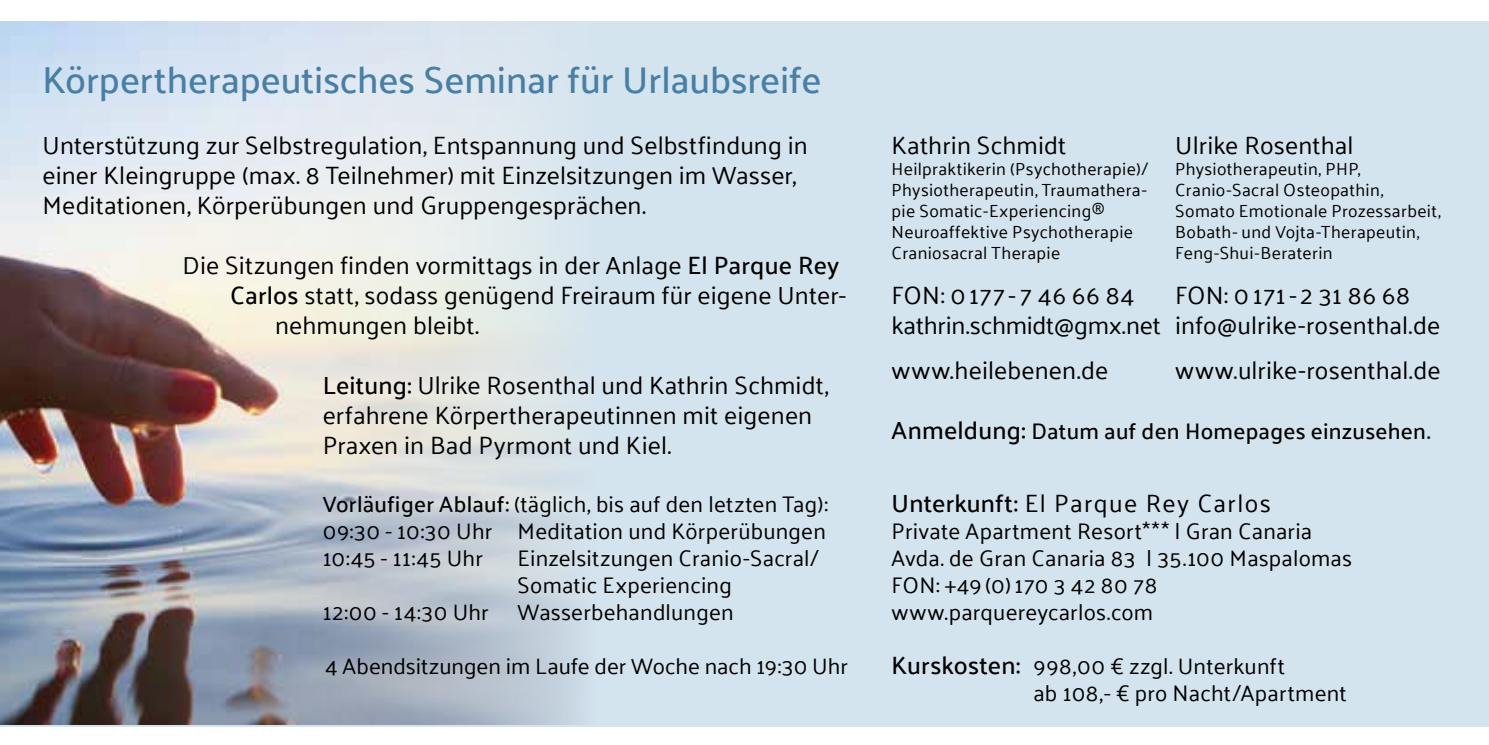
<style>
.page{position:relative;width:1489px;height:745px;background:#fff}
.page>*{position:absolute;margin:0;border:0;box-sizing:border-box;transform-origin:0 0}
.t1{font:500 37.5px "Palanquin";color:#497fa5}
.t2{font:25px/30px "Palanquin";letter-spacing:.005em;color:#000}
.t3{font:25px "Palanquin";letter-spacing:.055em;color:#000}
.t4{font:22.5px/27px "Palanquin";letter-spacing:.01em;color:#000}
.t5{font:500 22.5px "Palanquin";letter-spacing:.01em;color:#000}
.t6{font:17.5px/21px "Palanquin";letter-spacing:.02em;color:#000}
.s1{font-weight:500}
.s2{font-size:25px}
.s3{font-weight:500;font-size:25px}
</style>
<div class="page">
<div style="left:0;top:21px;width:1488px;height:705px;background:#d4e4ef"></div>
<img style="left:0;top:21px;width:580px;height:702px">
<h1 class="t1" style="left:43px;top:58px;width:780px">Körpertherapeutisches Seminar für Urlaubsreife</h1>
<p class="t2" style="left:43px;top:130px;width:767px">Unterstützung zur Selbstregulation, Entspannung und Selbstfindung in einer Kleingruppe (max. 8 Teilnehmer) mit Einzelsitzungen im Wasser,<br>Meditationen, Körperübungen und Gruppengesprächen.</p>
<p class="t2" style="left:183px;top:250px;width:658px">Die Sitzungen finden vormittags in der Anlage <span class="s1">El Parque Rey</span></p>
<p class="t2" style="left:230px;top:280px;width:617px"><span class="s1">Carlos</span> statt, sodass genügend Freiraum für eigene Unter-</p>
<p class="t2" style="left:275px;top:310px;width:205px">nehmungen bleibt.</p>
<p class="t2" style="left:322px;top:370px;width:507px"><span class="s1">Leitung:</span> Ulrike Rosenthal und Kathrin Schmidt, erfahrene Körpertherapeutinnen mit eigenen<br>Praxen in Bad Pyrmont und Kiel.</p>
<p class="t4" style="left:323px;top:490px;width:506px;text-align:justify"><span class="s1">Vorläufiger Ablauf:</span> (täglich, bis auf den letzten Tag):<br>09:30 - 10:30 Uhr Meditation und Körperübungen 10:45 - 11:45 Uhr</p>
<p class="t4" style="left:517px;top:544px;width:303px">Einzelsitzungen Cranio-Sacral/<br>Somatic Experiencing</p>
<p class="t4" style="left:323px;top:598px;width:167px">12:00 - 14:30 Uhr</p>
<p class="t4" style="left:517px;top:598px;width:218px">Wasserbehandlungen</p>
<p class="t4" style="left:325px;top:652px;width:524px">4 Abendsitzungen im Laufe der Woche nach 19:30 Uhr</p>
<p class="t2" style="left:891px;top:130px;width:176px">Kathrin Schmidt</p>
<p class="t6" style="left:891px;top:158px;width:258px">Heilpraktikerin (Psychotherapie)/<br>Physiotherapeutin, Traumathera&shy;pie Somatic-Experiencing®<br>Neuroaffektive Psychotherapie<br>Craniosacral Therapie</p>
<p class="t2" style="left:891px;top:280px;width:271px">FON: 0 177 - 7 46 66 84 kathrin.schmidt@gmx.net</p>
<p class="t2" style="left:891px;top:355px;width:218px">www.heilebenen.de</p>
<p class="t2" style="left:1175px;top:130px;width:180px">Ulrike Rosenthal</p>
<p class="t6" style="left:1175px;top:158px;width:267px">Physiotherapeutin, PHP,<br>Cranio-Sacral Osteopathin,<br>Somato Emotionale Prozessarbeit,<br>Bobath- und Vojta-Therapeutin,<br>Feng-Shui-Beraterin</p>
<p class="t2" style="left:1175px;top:280px;width:266px">FON: 0 171 - 2 31 86 68 info@ulrike-rosenthal.de</p>
<p class="t2" style="left:1175px;top:355px;width:267px">www.ulrike-rosenthal.de</p>
<p class="t5" style="left:891px;top:418px;width:540px"><span class="s2">Anmeldung:</span> Datum auf den Homepages einzusehen.</p>
<p class="t3" style="left:891px;top:488px;width:381px"><span class="s1">Unterkunft:</span> El Parque Rey Carlos</p>
<p class="t4" style="left:891px;top:517px;width:462px">Private Apartment Resort*** | Gran Canaria Avda. de Gran Canaria 83 | 35.100 Maspalomas FON: +49 (0) 170 3 42 80 78 www.parquereycarlos.com</p>
<p class="t4" style="left:1033px;top:652px;width:315px;text-indent:-142px"><span class="s3">Kurskosten:</span> 998,00 € zzgl. Unterkunft<br>ab 108,- € pro Nacht/Apartment</p>
</div>
